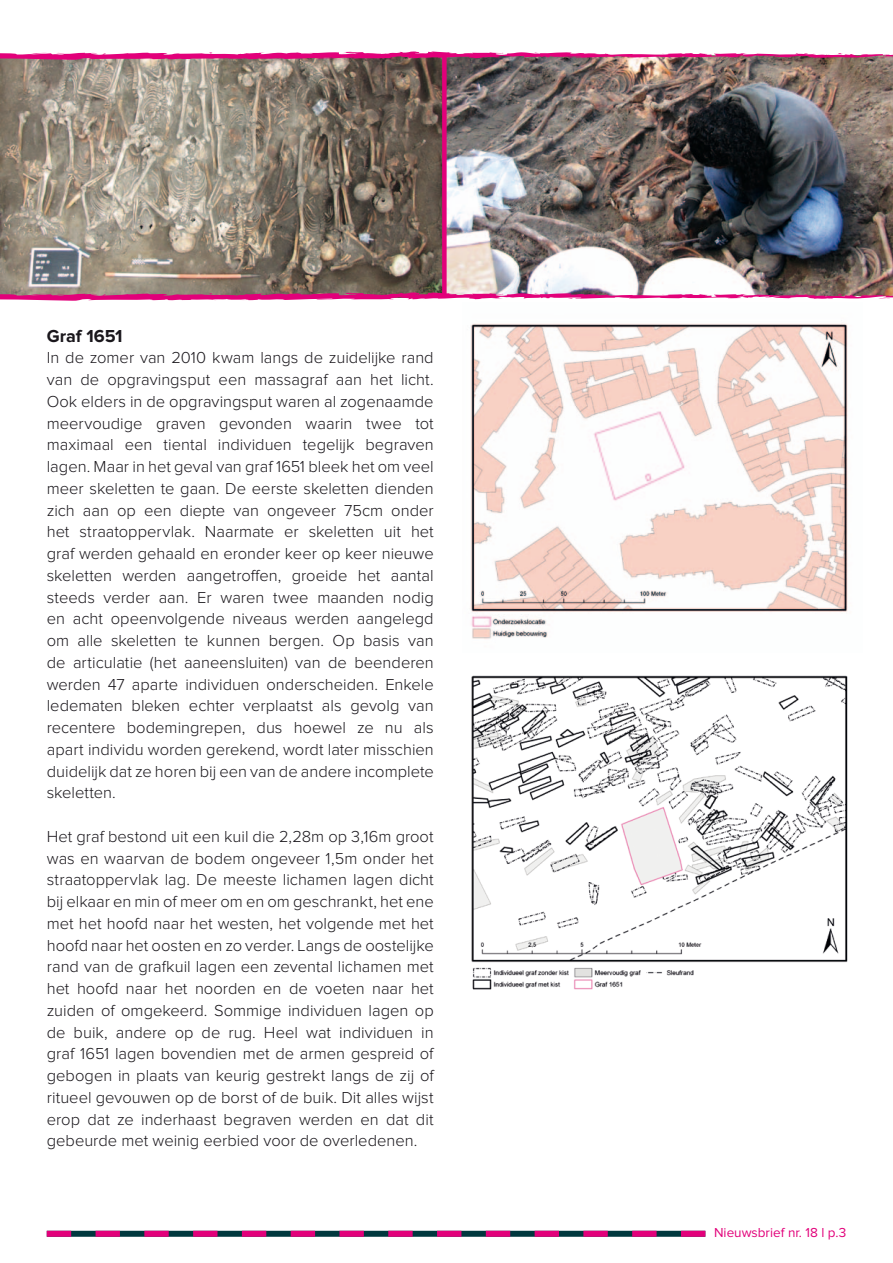
<style>
.page{position:relative;width:893px;height:1263px;background:#fff}
.page>*{position:absolute;margin:0;border:0;box-sizing:border-box;transform-origin:0 0}
.t1{font:700 18px "Proxima Nova";letter-spacing:-.005em;color:#1a171c}
.t2{font:300 16.5px/21.8px "Proxima Nova";color:#1a171c;text-align:justify}
.t3{font:13.5px "Proxima Nova";color:#e2007a}
</style>
<div class="page">
<svg style="left:47px;top:1231px;width:658px;height:6px;background:#762060"></svg>
<img style="left:0;top:60px;width:442px;height:232px">
<img style="left:447px;top:60px;width:446px;height:232px">
<img style="left:0;top:292px;width:893px;height:9px">
<img style="left:0;top:51px;width:893px;height:9px">
<div style="left:442px;top:55px;width:5px;height:241px;background:#e2007a"></div>
<img style="left:470px;top:323px;width:378px;height:316px">
<img style="left:471px;top:675px;width:377px;height:315px">
<p class="t1" style="left:47px;top:325px;width:77px">Graf 1651</p>
<p class="t2" style="left:47px;top:347px;width:389px">In de zomer van 2010 kwam langs de zuidelijke rand van de opgravingsput een massagraf aan het licht.<br>Ook elders in de opgravingsput waren al zogenaamde meervoudige graven gevonden waarin twee tot maximaal een tiental individuen tegelijk begraven lagen. Maar in het geval van graf 1651 bleek het om veel meer skeletten te gaan. De eerste skeletten dienden zich aan op een diepte van ongeveer 75cm onder het straatoppervlak. Naarmate er skeletten uit het graf werden gehaald en eronder keer op keer nieuwe skeletten werden aangetroffen, groeide het aantal steeds verder aan. Er waren twee maanden nodig en acht opeenvolgende niveaus werden aangelegd om alle skeletten te kunnen bergen. Op basis van de articulatie (het aaneensluiten) van de beenderen werden 47 aparte individuen onderscheiden. Enkele ledematen bleken echter verplaatst als gevolg van recentere bodemingrepen, dus hoewel ze nu als apart individu worden gerekend, wordt later misschien duidelijk dat ze horen bij een van de andere incomplete skeletten.</p>
<p class="t2" style="left:47px;top:826px;width:389px">Het graf bestond uit een kuil die 2,28m op 3,16m groot was en waarvan de bodem ongeveer 1,5m onder het straatoppervlak lag. De meeste lichamen lagen dicht bij elkaar en min of meer om en om geschrankt, het ene met het hoofd naar het westen, het volgende met het hoofd naar het oosten en zo verder. Langs de oostelijke rand van de grafkuil lagen een zevental lichamen met het hoofd naar het noorden en de voeten naar het zuiden of omgekeerd. Sommige individuen lagen op de buik, andere op de rug. Heel wat individuen in graf 1651 lagen bovendien met de armen gespreid of gebogen in plaats van keurig gestrekt langs de zij of ritueel gevouwen op de borst of de buik. Dit alles wijst erop dat ze inderhaast begraven werden en dat dit gebeurde met weinig eerbied voor de overledenen.</p>
<p class="t3" style="left:714px;top:1225px;width:134px">Nieuwsbrief nr. 18 l p.3</p>
</div>
